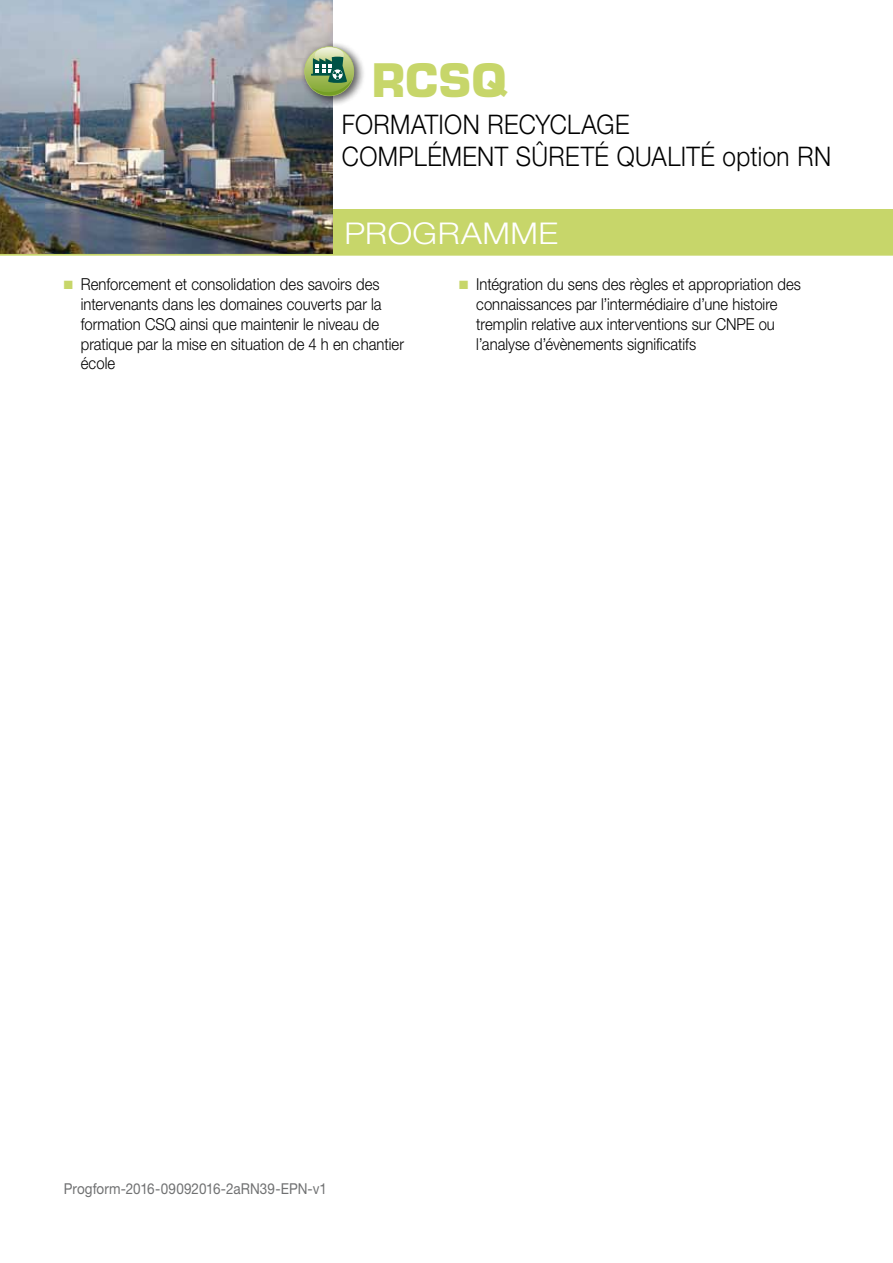
<style>
.page{position:relative;width:893px;height:1263px;background:#fff}
.page>*{position:absolute;margin:0;border:0;box-sizing:border-box;transform-origin:0 0}
.t1{font:700 45px "Eurostile";color:#c7d66a}
.t2{font:300 30px "Helvetica Neue";color:#fff;scale:1.1 1}
.t3{font:300 27px/32.4px "Helvetica Neue";letter-spacing:.015em;color:#000;scale:.9 1}
.t4{font:300 16.5px/19.8px "Helvetica Neue";color:#000;scale:.9 1}
.t5{font:15px "Helvetica Neue";letter-spacing:.005em;color:#707172;scale:.9 1}
.s1{color:#c7d66a}
</style>
<div class="page">
<div style="left:298px;top:209px;width:595px;height:46px;background:#c7d66a"></div>
<img style="left:0;top:0;width:332px;height:254px">
<hr style="left:0;top:254px;width:893px;height:1px;background:#c7d66a">
<div style="left:300px;top:41px;width:66px;height:65px;background:#000;opacity:.5"></div>
<div style="left:301px;top:42px;width:65px;height:65px;background:#000;opacity:.3"></div>
<svg style="left:304px;top:46px;width:50px;height:50px"></svg>
<h1 class="t1" style="left:372px;top:52px;width:137px">RCSQ</h1>
<h3 class="t3" style="left:342px;top:107px;width:545px">FORMATION RECYCLAGE<br>COMPLÉMENT SÛRETÉ QUALITÉ option RN</h3>
<h2 class="t2" style="left:344px;top:215px;width:42px">Programme</h2>
<p class="t4" style="left:81px;top:274px;width:361px;text-indent:-17px"><span class="s1">■</span> Renforcement et consolidation des savoirs des intervenants dans les domaines couverts par la formation CSQ ainsi que maintenir le niveau de pratique par la mise en situation de 4 h en chantier école</p>
<p class="t4" style="left:476px;top:274px;width:362px;text-indent:-17px"><span class="s1">■</span> Intégration du sens des règles et appropriation des connaissances par l’intermédiaire d’une histoire tremplin relative aux interventions sur CNPE ou l’analyse d’évènements significatifs</p>
<p class="t5" style="left:64px;top:1180px;width:294px">Progform-2016-09092016-2aRN39-EPN-v1</p>
</div>
